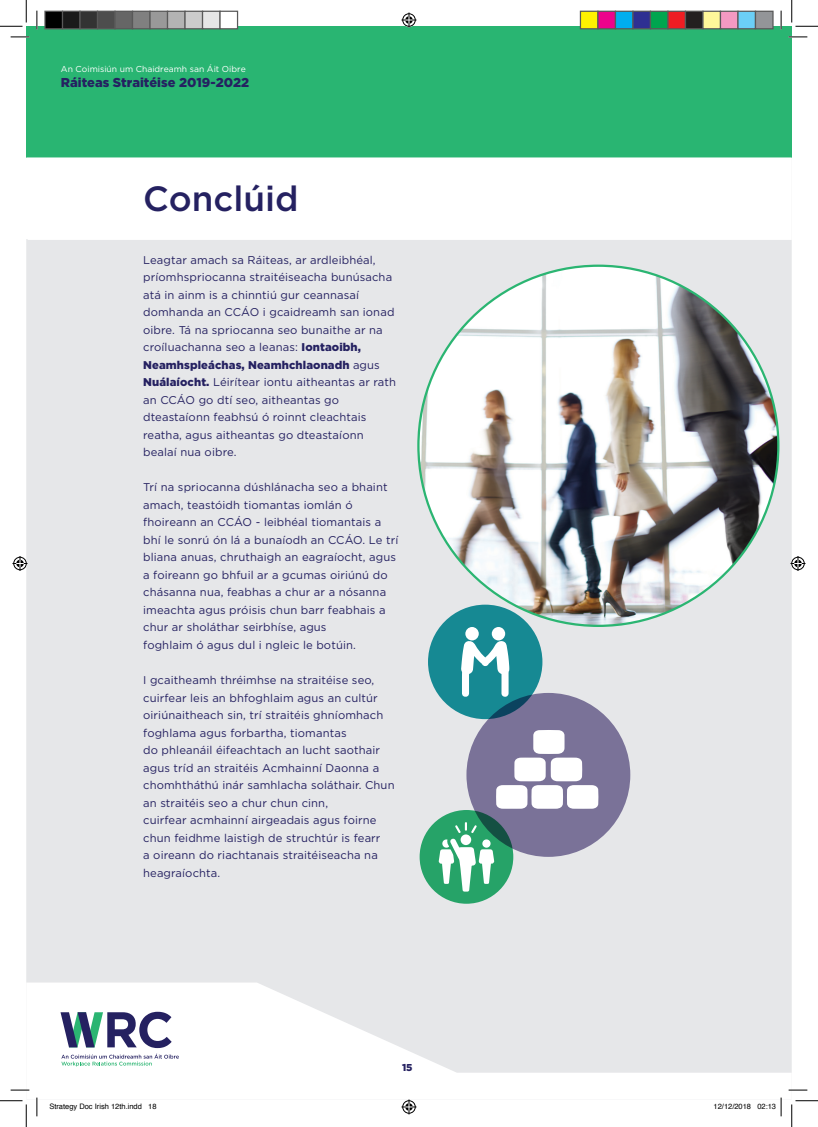
<style>
.page{position:relative;width:818px;height:1127px;background:#fff}
.page>*{position:absolute;margin:0;border:0;box-sizing:border-box;transform-origin:0 0}
.t1{font:500 35px "Gotham";color:#252161}
.t2{font:900 12.88px "Gotham";color:#252161}
.t3{font:11.25px/17.5px "Gotham";letter-spacing:.01em;color:#252161}
.t4{font:900 10px "Gotham";color:#252161}
.t5{font:8.62px "Gotham";color:#fff}
.t6{font:7.5px "Helvetica";color:#000}
.s1{font-weight:900}
</style>
<div class="page">
<div style="left:26px;top:240px;width:766px;height:742px;background:#e6e7e9"></div>
<div style="left:26px;top:26px;width:766px;height:131px;background:#29b572"></div>
<svg style="left:26px;top:982px;width:766px;height:109px;fill:#e6e7e9"></svg>
<svg style="left:61px;top:1053px;width:118px;height:13px"></svg>
<svg style="left:61px;top:1011px;width:111px;height:36px"></svg>
<svg style="left:26px;top:157px;width:766px;height:83px"></svg>
<div style="left:466px;top:692px;width:164px;height:164px;background:#7a7298;border-radius:50%"></div>
<svg style="left:420px;top:809px;width:93px;height:94px;background:#279966"></svg>
<svg style="left:439px;top:822px;width:55px;height:69px"></svg>
<svg style="left:428px;top:604px;width:114px;height:115px;background:#178791"></svg>
<svg style="left:461px;top:640px;width:48px;height:57px"></svg>
<div style="left:465px;top:627px;width:14px;height:13px;background:#fff;border-radius:50%"></div>
<div style="left:492px;top:626px;width:13px;height:14px;background:#fff;border-radius:50%"></div>
<svg style="left:496px;top:730px;width:102px;height:78px"></svg>
<img style="left:418px;top:266px;width:360px;height:359px;border-radius:180px">
<svg style="left:11px;top:36px;width:18px;height:2px"></svg>
<svg style="left:788px;top:36px;width:19px;height:2px"></svg>
<svg style="left:11px;top:1088px;width:18px;height:2px"></svg>
<svg style="left:788px;top:1088px;width:19px;height:2px"></svg>
<svg style="left:36px;top:11px;width:2px;height:18px"></svg>
<svg style="left:36px;top:1097px;width:2px;height:18px"></svg>
<svg style="left:780px;top:11px;width:2px;height:18px"></svg>
<svg style="left:0;top:0;width:27px;height:27px"></svg>
<svg style="left:0;top:1100px;width:27px;height:26px"></svg>
<svg style="left:791px;top:0;width:27px;height:27px"></svg>
<svg style="left:791px;top:1100px;width:27px;height:26px"></svg>
<svg style="left:401px;top:13px;width:15px;height:15px"></svg>
<svg style="left:401px;top:1099px;width:15px;height:15px"></svg>
<svg style="left:13px;top:556px;width:15px;height:15px"></svg>
<svg style="left:790px;top:556px;width:15px;height:15px"></svg>
<div style="left:45px;top:11px;width:18px;height:18px;background:#000"></div>
<div style="left:44px;top:11px;width:19px;height:18px;border:1px solid #595959"></div>
<div style="left:63px;top:11px;width:17px;height:18px;background:#1a1a1a"></div>
<div style="left:62px;top:11px;width:19px;height:18px;border:1px solid #595959"></div>
<div style="left:80px;top:11px;width:18px;height:18px;background:#333"></div>
<div style="left:79px;top:11px;width:19px;height:18px;border:1px solid #595959"></div>
<div style="left:98px;top:11px;width:17px;height:18px;background:#4d4d4d"></div>
<div style="left:97px;top:11px;width:19px;height:18px;border:1px solid #595959"></div>
<div style="left:115px;top:11px;width:18px;height:18px;background:#666"></div>
<div style="left:114px;top:11px;width:19px;height:18px;border:1px solid #595959"></div>
<div style="left:133px;top:11px;width:17px;height:18px;background:#808080"></div>
<div style="left:132px;top:11px;width:19px;height:18px;border:1px solid #595959"></div>
<div style="left:150px;top:11px;width:18px;height:18px;background:#999"></div>
<div style="left:149px;top:11px;width:19px;height:18px;border:1px solid #595959"></div>
<div style="left:168px;top:11px;width:17px;height:18px;background:#b3b3b3"></div>
<div style="left:167px;top:11px;width:19px;height:18px;border:1px solid #595959"></div>
<div style="left:185px;top:11px;width:18px;height:18px;background:#ccc"></div>
<div style="left:184px;top:11px;width:19px;height:18px;border:1px solid #595959"></div>
<div style="left:203px;top:11px;width:17px;height:18px;background:#e6e6e6"></div>
<div style="left:202px;top:11px;width:19px;height:18px;border:1px solid #595959"></div>
<div style="left:220px;top:11px;width:18px;height:18px;background:#fff"></div>
<div style="left:219px;top:11px;width:19px;height:18px;border:1px solid #595959"></div>
<div style="left:580px;top:11px;width:18px;height:18px;background:#fff101"></div>
<div style="left:580px;top:11px;width:18px;height:18px;border:1px solid #595959"></div>
<div style="left:598px;top:11px;width:17px;height:18px;background:#ed028c"></div>
<div style="left:597px;top:11px;width:19px;height:18px;border:1px solid #595959"></div>
<div style="left:615px;top:11px;width:18px;height:18px;background:#00aeef"></div>
<div style="left:615px;top:11px;width:18px;height:18px;border:1px solid #595959"></div>
<div style="left:633px;top:11px;width:17px;height:18px;background:#2e3092"></div>
<div style="left:632px;top:11px;width:19px;height:18px;border:1px solid #595959"></div>
<div style="left:650px;top:11px;width:18px;height:18px;background:#00a54f"></div>
<div style="left:650px;top:11px;width:18px;height:18px;border:1px solid #595959"></div>
<div style="left:668px;top:11px;width:17px;height:18px;background:#ee1d23"></div>
<div style="left:667px;top:11px;width:19px;height:18px;border:1px solid #595959"></div>
<div style="left:685px;top:11px;width:18px;height:18px;background:#231f20"></div>
<div style="left:685px;top:11px;width:18px;height:18px;border:1px solid #595959"></div>
<div style="left:703px;top:11px;width:17px;height:18px;background:#fff79a"></div>
<div style="left:702px;top:11px;width:19px;height:18px;border:1px solid #595959"></div>
<div style="left:720px;top:11px;width:18px;height:18px;background:#f499c2"></div>
<div style="left:720px;top:11px;width:18px;height:18px;border:1px solid #595959"></div>
<div style="left:738px;top:11px;width:17px;height:18px;background:#6bcff6"></div>
<div style="left:737px;top:11px;width:19px;height:18px;border:1px solid #595959"></div>
<div style="left:755px;top:11px;width:18px;height:18px;background:#939598"></div>
<div style="left:755px;top:11px;width:18px;height:18px;border:1px solid #595959"></div>
<svg style="left:780px;top:1097px;width:2px;height:18px"></svg>
<p class="t5" style="left:61px;top:63px;width:186px">An Coimisiún um Chaidreamh san Áit Oibre</p>
<p class="t2" style="left:61px;top:74px;width:190px">Ráiteas Straitéise 2019-2022</p>
<h1 class="t1" style="left:143px;top:179px;width:157px">Conclúid</h1>
<p class="t3" style="left:143px;top:250px;width:254px">Leagtar amach sa Ráiteas, ar ardleibhéal, príomhspriocanna straitéiseacha bunúsacha atá in ainm is a chinntiú gur ceannasaí domhanda an CCÁO i gcaidreamh san ionad oibre. Tá na spriocanna seo bunaithe ar na croíluachanna seo a leanas: <span class="s1">Iontaoibh, Neamhspleáchas, Neamhchlaonadh</span> agus <span class="s1">Nuálaíocht.</span> Léirítear iontu aitheantas ar rath an CCÁO go dtí seo, aitheantas go dteastaíonn feabhsú ó roinnt cleachtais reatha, agus aitheantas go dteastaíonn bealaí nua oibre.</p>
<p class="t3" style="left:143px;top:478px;width:257px">Trí na spriocanna dúshlánacha seo a bhaint amach, teastóidh tiomantas iomlán ó fhoireann an CCÁO - leibhéal tiomantais a bhí le sonrú ón lá a bunaíodh an CCÁO. Le trí bliana anuas, chruthaigh an eagraíocht, agus a foireann go bhfuil ar a gcumas oiriúnú do chásanna nua, feabhas a chur ar a nósanna imeachta agus próisis chun barr feabhais a chur ar sholáthar seirbhíse, agus<br>foghlaim ó agus dul i ngleic le botúin.</p>
<p class="t3" style="left:143px;top:671px;width:253px">I gcaitheamh thréimhse na straitéise seo, cuirfear leis an bhfoghlaim agus an cultúr oiriúnaitheach sin, trí straitéis ghníomhach foghlama agus forbartha, tiomantas<br>do phleanáil éifeachtach an lucht saothair agus tríd an straitéis Acmhainní Daonna a chomhtháthú inár samhlacha soláthair. Chun an straitéis seo a chur chun cinn,<br>cuirfear acmhainní airgeadais agus foirne chun feidhme laistigh de struchtúr is fearr<br>a oireann do riachtanais straitéiseacha na heagraíochta.</p>
<p class="t4" style="left:402px;top:1060px;width:12px">15</p>
<p class="t6" style="left:49px;top:1100px;width:109px">Strategy Doc Irish 12th.indd 18</p>
<p class="t6" style="left:713px;top:1100px;width:64px">12/12/2018 02:13</p>
</div>
